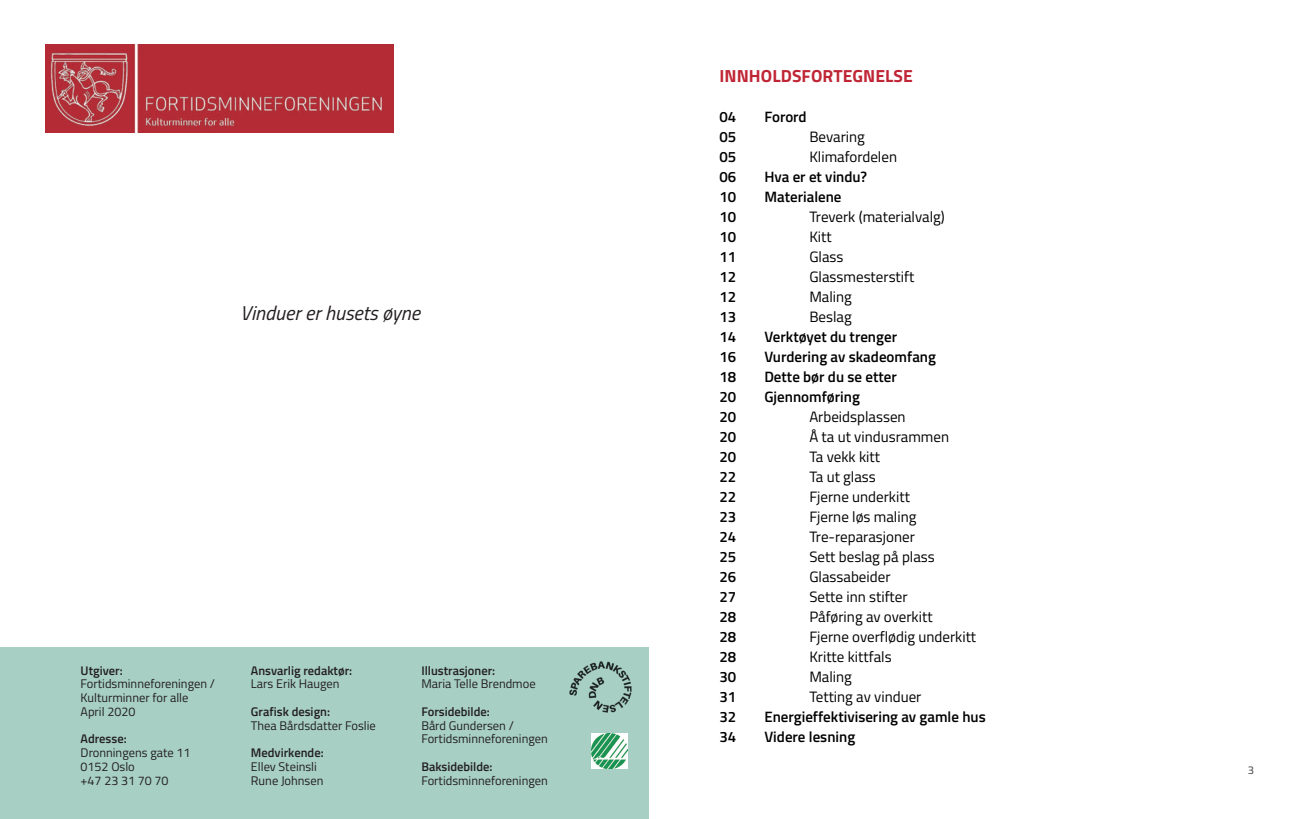
<style>
.page{position:relative;width:1297px;height:819px;background:#fff}
.page>*{position:absolute;margin:0;border:0;box-sizing:border-box;transform-origin:0 0}
.t1{font:italic 20px "Titillium Web";color:#231f20}
.t2{font:700 17.5px "Titillium Web";letter-spacing:.005em;color:#c02535}
.t3{font:15px "Titillium Web";color:#000}
.t4{font:600 15px "Titillium Web";color:#000}
.t5{font:12.5px/13.8px "Titillium Web";color:#231f20}
.t6{font:600 12.5px "Titillium Web";color:#231f20}
.t7{font:11.25px "Titillium Web";color:#3e3e3f}
</style>
<div class="page">
<div style="left:0;top:647px;width:648px;height:172px;background:#a7cfc4"></div>
<img style="left:592px;top:733px;width:35px;height:35px">
<img style="left:570px;top:661px;width:61px;height:52px">
<img style="left:46px;top:44px;width:348px;height:89px">
<h1 class="t1" style="left:240px;top:297px;width:181px">Vinduer er husets øyne</h1>
<p class="t6" style="left:81px;top:660px;width:44px">Utgiver:</p>
<p class="t5" style="left:81px;top:676px;width:136px">Fortidsminneforeningen /<br>Kulturminner for alle<br>April 2020</p>
<p class="t6" style="left:81px;top:729px;width:48px">Adresse:</p>
<p class="t5" style="left:81px;top:745px;width:111px">Dronningens gate 11<br>0152 Oslo<br>+47 23 31 70 70</p>
<p class="t6" style="left:251px;top:660px;width:103px">Ansvarlig redaktør:</p>
<p class="t5" style="left:251px;top:676px;width:90px">Lars Erik Haugen</p>
<p class="t6" style="left:251px;top:701px;width:81px">Grafisk design:</p>
<p class="t5" style="left:251px;top:718px;width:126px">Thea Bårdsdatter Foslie</p>
<p class="t6" style="left:251px;top:742px;width:74px">Medvirkende:</p>
<p class="t5" style="left:251px;top:759px;width:74px">Ellev Steinsli<br>Rune Johnsen</p>
<p class="t6" style="left:421px;top:660px;width:75px">Illustrasjoner:</p>
<p class="t5" style="left:421px;top:676px;width:116px">Maria Telle Brendmoe</p>
<p class="t6" style="left:421px;top:701px;width:70px">Forsidebilde:</p>
<p class="t5" style="left:421px;top:718px;width:128px">Bård Gundersen /<br>Fortidsminneforeningen</p>
<p class="t6" style="left:421px;top:756px;width:73px">Baksidebilde:</p>
<p class="t5" style="left:421px;top:773px;width:128px">Fortidsminneforeningen</p>
<p class="t2" style="left:719px;top:62px;width:195px">INNHOLDSFORTEGNELSE</p>
<p class="t4" style="left:719px;top:105px;width:18px">04</p>
<p class="t4" style="left:764px;top:105px;width:44px">Forord</p>
<p class="t4" style="left:719px;top:125px;width:18px">05</p>
<p class="t3" style="left:809px;top:125px;width:57px">Bevaring</p>
<p class="t4" style="left:719px;top:145px;width:18px">05</p>
<p class="t3" style="left:809px;top:145px;width:89px">Klimafordelen</p>
<p class="t4" style="left:719px;top:165px;width:18px">06</p>
<p class="t4" style="left:764px;top:165px;width:104px">Hva er et vindu?</p>
<p class="t4" style="left:719px;top:185px;width:18px">10</p>
<p class="t4" style="left:764px;top:185px;width:79px">Materialene</p>
<p class="t4" style="left:719px;top:205px;width:18px">10</p>
<p class="t3" style="left:809px;top:205px;width:137px">Treverk (materialvalg)</p>
<p class="t4" style="left:719px;top:225px;width:18px">10</p>
<p class="t3" style="left:809px;top:225px;width:24px">Kitt</p>
<p class="t4" style="left:719px;top:245px;width:18px">11</p>
<p class="t3" style="left:809px;top:245px;width:36px">Glass</p>
<p class="t4" style="left:719px;top:265px;width:18px">12</p>
<p class="t3" style="left:809px;top:265px;width:107px">Glassmesterstift</p>
<p class="t4" style="left:719px;top:285px;width:18px">12</p>
<p class="t3" style="left:809px;top:285px;width:44px">Maling</p>
<p class="t4" style="left:719px;top:305px;width:18px">13</p>
<p class="t3" style="left:809px;top:305px;width:44px">Beslag</p>
<p class="t4" style="left:719px;top:325px;width:18px">14</p>
<p class="t4" style="left:764px;top:325px;width:134px">Verktøyet du trenger</p>
<p class="t4" style="left:719px;top:345px;width:18px">16</p>
<p class="t4" style="left:764px;top:345px;width:173px">Vurdering av skadeomfang</p>
<p class="t4" style="left:719px;top:365px;width:18px">18</p>
<p class="t4" style="left:764px;top:365px;width:134px">Dette bør du se etter</p>
<p class="t4" style="left:719px;top:385px;width:18px">20</p>
<p class="t4" style="left:764px;top:385px;width:97px">Gjennomføring</p>
<p class="t4" style="left:719px;top:405px;width:18px">20</p>
<p class="t3" style="left:809px;top:405px;width:98px">Arbeidsplassen</p>
<p class="t4" style="left:719px;top:425px;width:18px">20</p>
<p class="t3" style="left:809px;top:425px;width:141px">Å ta ut vindusrammen</p>
<p class="t4" style="left:719px;top:445px;width:18px">20</p>
<p class="t3" style="left:809px;top:445px;width:72px">Ta vekk kitt</p>
<p class="t4" style="left:719px;top:465px;width:18px">22</p>
<p class="t3" style="left:809px;top:465px;width:68px">Ta ut glass</p>
<p class="t4" style="left:719px;top:485px;width:18px">22</p>
<p class="t3" style="left:809px;top:485px;width:102px">Fjerne underkitt</p>
<p class="t4" style="left:719px;top:505px;width:18px">23</p>
<p class="t3" style="left:809px;top:505px;width:109px">Fjerne løs maling</p>
<p class="t4" style="left:719px;top:525px;width:18px">24</p>
<p class="t3" style="left:809px;top:525px;width:107px">Tre-reparasjoner</p>
<p class="t4" style="left:719px;top:545px;width:18px">25</p>
<p class="t3" style="left:809px;top:545px;width:127px">Sett beslag på plass</p>
<p class="t4" style="left:719px;top:565px;width:18px">26</p>
<p class="t3" style="left:809px;top:565px;width:83px">Glassabeider</p>
<p class="t4" style="left:719px;top:585px;width:18px">27</p>
<p class="t3" style="left:809px;top:585px;width:100px">Sette inn stifter</p>
<p class="t4" style="left:719px;top:605px;width:18px">28</p>
<p class="t3" style="left:809px;top:605px;width:125px">Påføring av overkitt</p>
<p class="t4" style="left:719px;top:625px;width:18px">28</p>
<p class="t3" style="left:809px;top:625px;width:168px">Fjerne overflødig underkitt</p>
<p class="t4" style="left:719px;top:645px;width:18px">28</p>
<p class="t3" style="left:809px;top:645px;width:84px">Kritte kittfals</p>
<p class="t4" style="left:719px;top:665px;width:18px">30</p>
<p class="t3" style="left:809px;top:665px;width:44px">Maling</p>
<p class="t4" style="left:719px;top:685px;width:18px">31</p>
<p class="t3" style="left:809px;top:685px;width:114px">Tetting av vinduer</p>
<p class="t4" style="left:719px;top:705px;width:18px">32</p>
<p class="t4" style="left:764px;top:705px;width:223px">Energieffektivisering av gamle hus</p>
<p class="t4" style="left:719px;top:725px;width:18px">34</p>
<p class="t4" style="left:764px;top:725px;width:92px">Videre lesning</p>
<p class="t7" style="left:1248px;top:761px;width:8px">3</p>
</div>
